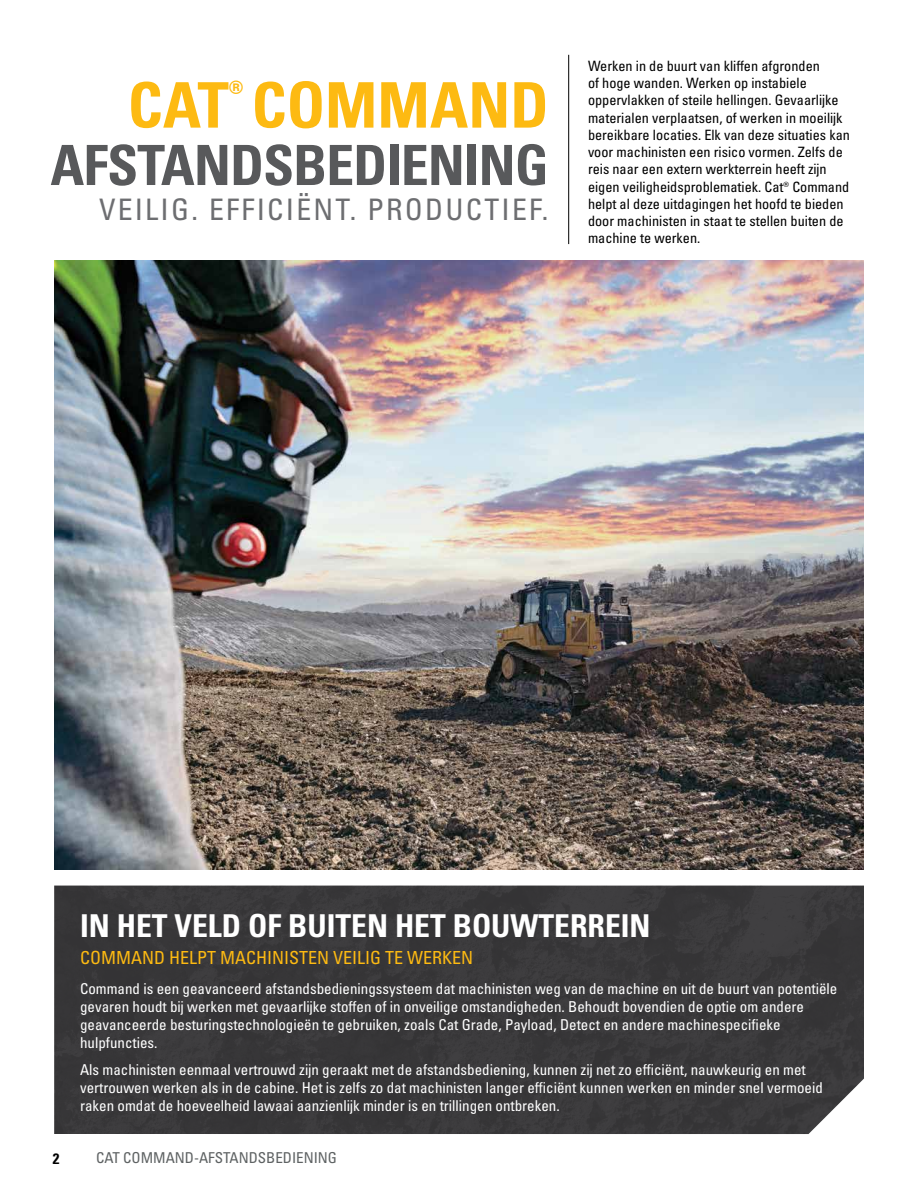
<style>
.page{position:relative;width:918px;height:1188px;background:#fff}
.page>*{position:absolute;margin:0;border:0;box-sizing:border-box;transform-origin:0 0}
.t1{font:62.85px "Univers LTCYR 67 Bold Cond";color:#fdba12}
.t2{font:55.5px "Univers LTCYR 67 Bold Cond";letter-spacing:-.015em;color:#58595b}
.t3{font:31.5px "Univers LTCYR 67 Bold Cond";color:#fff}
.t4{font:condensed 29.7px "Univers LTCYR 57";letter-spacing:.075em;color:#6d6e71}
.t5{font:condensed 18px "Univers LTCYR 57";color:#fdba12}
.t6{font:condensed 15px/18px "Univers LTCYR 57";color:#fff}
.t7{font:condensed 15px "Univers LTCYR 57";color:#5e6263}
.t8{font:15px "Univers LTCYR 67 Bold Cond";color:#000}
.t9{font:condensed 14.25px/17.2px "Univers LTCYR 57";color:#000}
</style>
<div class="page">
<div style="left:54px;top:886px;width:810px;height:248px;background:#383739"></div>
<hr style="left:568px;top:55px;width:1px;height:189px;background:#000">
<img style="left:54px;top:260px;width:810px;height:609px">
<h1 class="t1" style="left:128px;top:67px;width:422px">CAT<sup>®</sup> COMMAND</h1>
<h2 class="t2" style="left:50px;top:131px;width:500px">AFSTANDSBEDIENING</h2>
<h3 class="t4" style="left:99px;top:191px;width:451px">VEILIG. EFFICIËNT. PRODUCTIEF.</h3>
<p class="t9" style="left:588px;top:57px;width:263px">Werken in de buurt van kliffen afgronden<br>of hoge wanden. Werken op instabiele oppervlakken of steile hellingen. Gevaarlijke materialen verplaatsen, of werken in moeilijk bereikbare locaties. Elk van deze situaties kan voor machinisten een risico vormen. Zelfs de reis naar een extern werkterrein heeft zijn eigen veiligheidsproblematiek. Cat® Command helpt al deze uitdagingen het hoofd te bieden door machinisten in staat te stellen buiten de machine te werken.</p>
<p class="t8" style="left:53px;top:1149px;width:8px">2</p>
<h3 class="t3" style="left:80px;top:906px;width:572px">IN HET VELD OF BUITEN HET BOUWTERREIN</h3>
<p class="t5" style="left:80px;top:946px;width:395px">COMMAND HELPT MACHINISTEN VEILIG TE WERKEN</p>
<p class="t6" style="left:80px;top:979px;width:759px">Command is een geavanceerd afstandsbedieningssysteem dat machinisten weg van de machine en uit de buurt van potentiële gevaren houdt bij werken met gevaarlijke stoffen of in onveilige omstandigheden. Behoudt bovendien de optie om andere geavanceerde besturingstechnologieën te gebruiken, zoals Cat Grade, Payload, Detect en andere machinespecifieke hulpfuncties.</p>
<p class="t6" style="left:80px;top:1060px;width:744px">Als machinisten eenmaal vertrouwd zijn geraakt met de afstandsbediening, kunnen zij net zo efficiënt, nauwkeurig en met vertrouwen werken als in de cabine. Het is zelfs zo dat machinisten langer efficiënt kunnen werken en minder snel vermoeid raken omdat de hoeveelheid lawaai aanzienlijk minder is en trillingen ontbreken.</p>
<p class="t7" style="left:96px;top:1148px;width:243px">CAT COMMAND-AFSTANDSBEDIENING</p>
</div>
